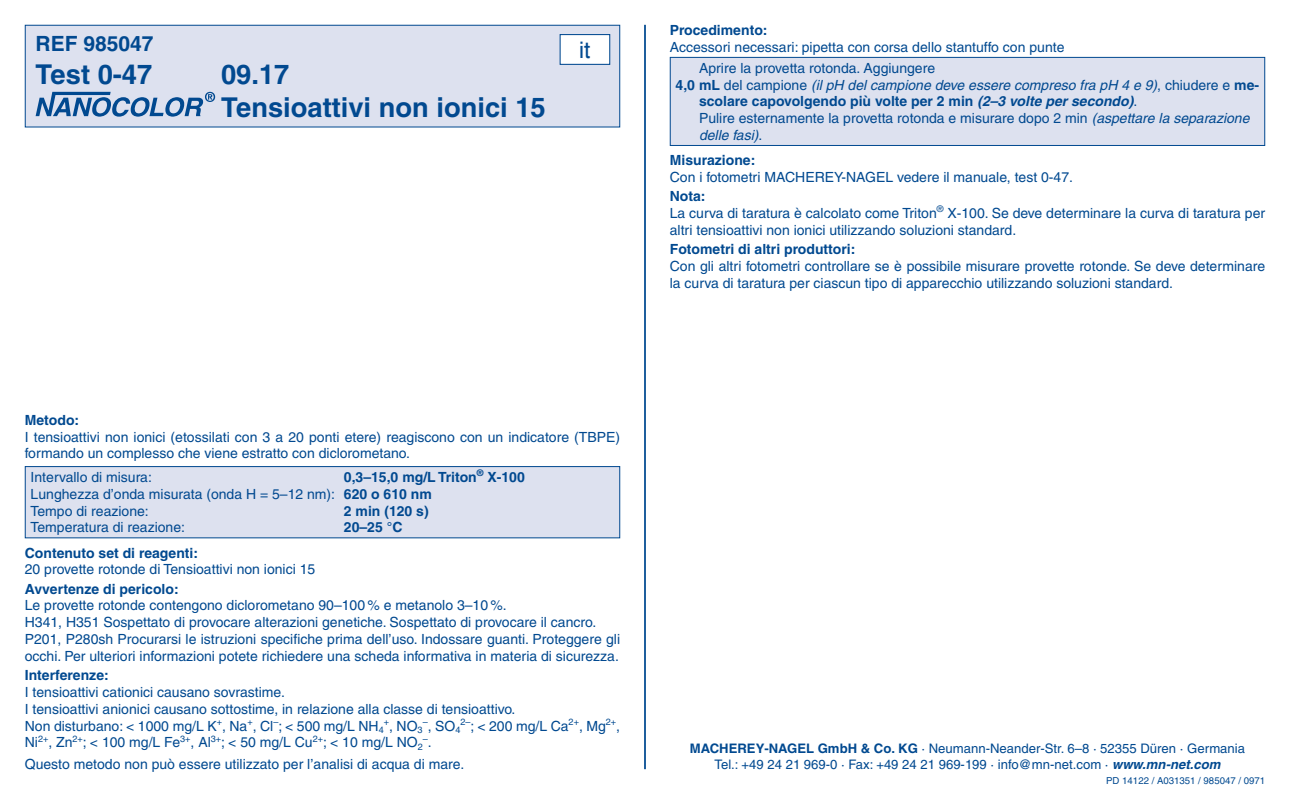
<style>
.page{position:relative;width:1290px;height:794px;background:#fff}
.page>*{position:absolute;margin:0;border:0;box-sizing:border-box;transform-origin:0 0}
.t1{font:700 27.3px/32.9px "Helvetica LT Pro";color:#014990}
.t2{font:22.75px "Helvetica";color:#014990}
.t3{font:700 21px "Helvetica LT Pro";color:#014990}
.t4{font:14px/16.8px "Helvetica LT Pro";color:#014990}
.t5{font:italic 14px/16.8px "Helvetica LT Pro";color:#014990}
.t6{font:700 14px "Helvetica LT Pro";color:#014990}
.t7{font:13.12px/15.8px "Helvetica LT Pro";color:#014990;text-align:center}
.t8{font:9.62px "Helvetica LT Pro";color:#014990}
.t9{font:9.1px "Helvetica LT Pro";color:#014990}
.s1{font-weight:700}
.s2{font-size:14px}
.s3{font-weight:700;font-style:normal}
.s4{font-style:normal}
.s5{font-weight:700;font-style:italic}
</style>
<div class="page">
<hr style="left:644px;top:25px;width:2px;height:744px;background:#014990">
<div style="left:25px;top:25px;width:595px;height:102px;background:#dde1ef"></div>
<svg style="left:36px;top:92px;width:179px;height:25px"></svg>
<div style="left:25px;top:25px;width:595px;height:102px;border:1px solid #014990"></div>
<div style="left:560px;top:35px;width:50px;height:29px;background:#fff"></div>
<div style="left:560px;top:34px;width:50px;height:31px;border:1px solid #014990"></div>
<div style="left:25px;top:466px;width:595px;height:72px;background:#dde1ef"></div>
<div style="left:25px;top:466px;width:595px;height:72px;border:1px solid #014990"></div>
<div style="left:670px;top:57px;width:595px;height:88px;background:#dde1ef"></div>
<div style="left:670px;top:57px;width:595px;height:89px;border:1px solid #014990"></div>
<h3 class="t3" style="left:36px;top:30px;width:119px">REF 985047</h3>
<h1 class="t1" style="left:36px;top:58px;width:118px">Test 0-47</h1>
<h1 class="t1" style="left:221px;top:58px;width:326px">09.17<br>Tensioattivi non ionici 15</h1>
<h2 class="t2" style="left:579px;top:32px;width:13px">it</h2>
<p class="t6" style="left:25px;top:411px;width:56px">Metodo:</p>
<p class="t4" style="left:25px;top:428px;width:597px">I tensioattivi non ionici (etossilati con 3 a 20 ponti etere) reagiscono con un indicatore (TBPE) formando un complesso che viene estratto con diclorometano.</p>
<p class="t4" style="left:31px;top:469px;width:123px">Intervallo di misura:</p>
<p class="t4" style="left:31px;top:469px;width:496px;text-indent:313px"><span class="s1">0,3–15,0 mg/L Triton</span><sup>®</sup> <span class="s1">X-100<br></span>Lunghezza d’onda misurata (onda H = 5–12 nm): <span class="s1">620 o 610 nm<br></span>Tempo di reazione:</p>
<p class="t6" style="left:344px;top:502px;width:86px">2 min (120 s)</p>
<p class="t4" style="left:31px;top:519px;width:156px">Temperatura di reazione:</p>
<p class="t6" style="left:344px;top:519px;width:60px">20–25 °C</p>
<p class="t6" style="left:25px;top:544px;width:175px">Contenuto set di reagenti:</p>
<p class="t4" style="left:25px;top:561px;width:292px">20 provette rotonde di Tensioattivi non ionici 15</p>
<p class="t6" style="left:25px;top:580px;width:155px">Avvertenze di pericolo:</p>
<p class="t4" style="left:25px;top:597px;width:597px">Le provette rotonde contengono diclorometano 90–100 % e metanolo 3–10 %.<br>H341, H351 Sospettato di provocare alterazioni genetiche. Sospettato di provocare il cancro.<br>P201, P280sh Procurarsi le istruzioni specifiche prima dell’uso. Indossare guanti. Proteggere gli occhi. Per ulteriori informazioni potete richiedere una scheda informativa in materia di sicurezza.</p>
<p class="t6" style="left:25px;top:666px;width:86px">Interferenze:</p>
<p class="t4" style="left:25px;top:683px;width:597px">I tensioattivi cationici causano sovrastime.<br>I tensioattivi anionici causano sottostime, in relazione alla classe di tensioattivo.<br>Non disturbano: &lt; 1000 mg/L K<sup>+</sup>, Na<sup>+</sup>, Cl<sup>–</sup>; &lt; 500 mg/L NH<sub>4</sub><sup>+</sup>, NO<sub>3</sub><sup>–</sup>, SO<sub>4</sub><sup>2–</sup>; &lt; 200 mg/L Ca<sup>2+</sup>, Mg<sup>2+</sup>, Ni<sup>2+</sup>, Zn<sup>2+</sup>; &lt; 100 mg/L Fe<sup>3+</sup>, Al<sup>3+</sup>; &lt; 50 mg/L Cu<sup>2+</sup>; &lt; 10 mg/L NO<sub>2</sub></p>
<p class="t9" style="left:423px;top:733px;width:10px">–<span class="s2">.</span></p>
<p class="t4" style="left:25px;top:756px;width:441px">Questo metodo non può essere utilizzato per l’analisi di acqua di mare.</p>
<p class="t6" style="left:670px;top:21px;width:99px">Procedimento:</p>
<p class="t4" style="left:699px;top:36px;width:367px;line-height:21.2px;text-indent:-29px">Accessori necessari: pipetta con corsa dello stantuffo con punte<br>Aprire la provetta rotonda. Aggiungere</p>
<p class="t5" style="left:699px;top:76px;width:562px;text-indent:-23px"><span class="s3">4,0 mL</span> <span class="s4">del campione</span> (il pH del campione deve essere compreso fra pH 4 e 9)<span class="s4">, chiudere e</span> <span class="s3">me&shy;scolare capovolgendo più volte per 2 min</span> <span class="s1">(2–3 volte per secondo)</span><span class="s4">.<br>Pulire esternamente la provetta rotonda e misurare dopo 2 min</span> (aspettare la separazione delle fasi)<span class="s4">.</span></p>
<p class="t6" style="left:670px;top:152px;width:87px">Misurazione:</p>
<p class="t4" style="left:670px;top:169px;width:405px">Con i fotometri MACHEREY-NAGEL vedere il manuale, test 0-47.</p>
<p class="t4" style="left:670px;top:188px;width:597px"><span class="s1">Nota:<br></span>La curva di taratura è calcolato come Triton<sup>®</sup> X-100. Se deve determinare la curva di taratura per altri tensioattivi non ionici utilizzando soluzioni standard.</p>
<p class="t6" style="left:670px;top:241px;width:187px">Fotometri di altri produttori:</p>
<p class="t4" style="left:670px;top:258px;width:597px">Con gli altri fotometri controllare se è possibile misurare provette rotonde. Se deve determinare la curva di taratura per ciascun tipo di apparecchio utilizzando soluzioni standard.</p>
<p class="t7" style="left:690px;top:741px;width:557px"><span class="s1">MACHEREY-NAGEL GmbH &amp; Co. KG</span> · Neumann-Neander-Str. 6–8 · 52355 Düren · Germania<br>Tel.: +49 24 21 969-0 · Fax: +49 24 21 969-199 · info@mn-net.com · <span class="s5">www.mn-net.com</span></p>
<p class="t8" style="left:1106px;top:774px;width:160px">PD 14122 / A031351 / 985047 / 0971</p>
</div>
